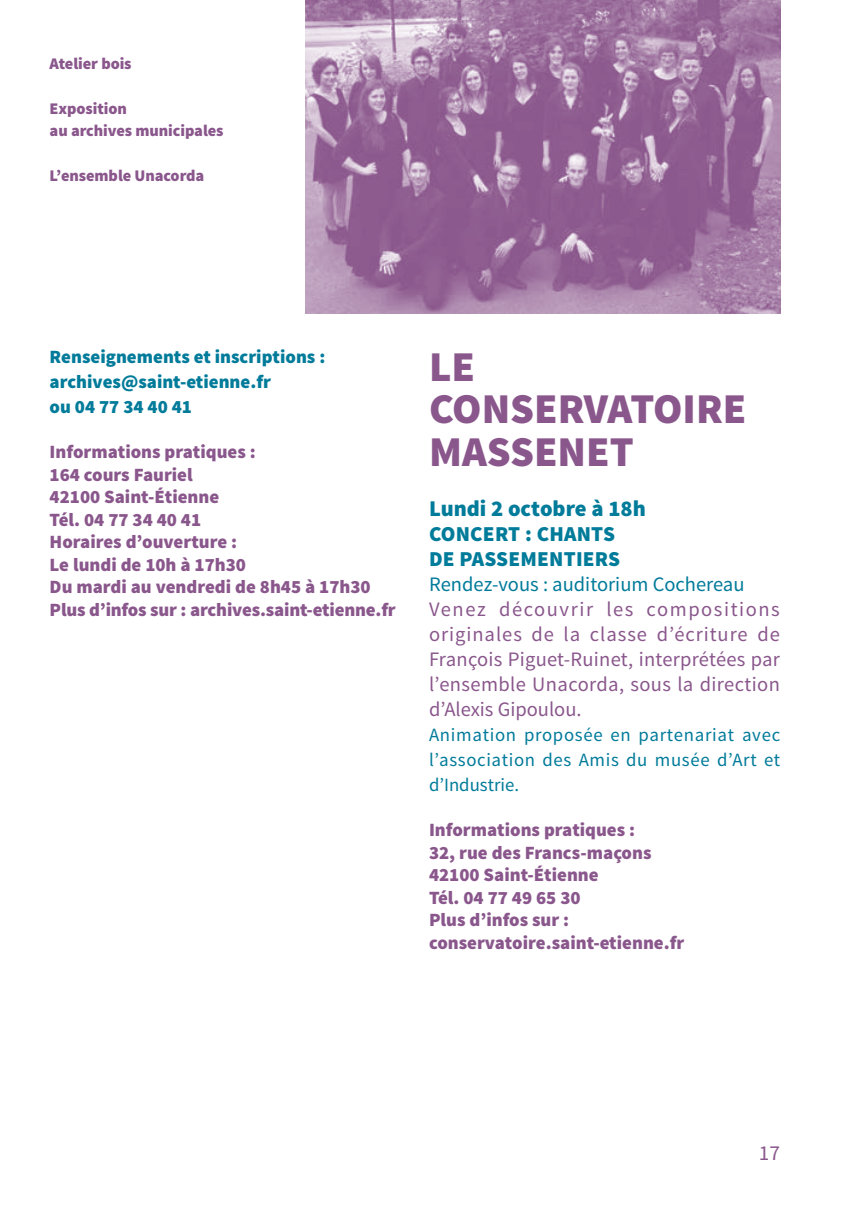
<style>
.page{position:relative;width:851px;height:1205px;background:#fff}
.page>*{position:absolute;margin:0;border:0;box-sizing:border-box;transform-origin:0 0}
.t1{font:900 42.5px/42.5px "Source Sans Pro";color:#8a578c}
.t2{font:900 22.5px "Source Sans Pro";color:#007b9a}
.t3{font:900 21.25px/25px "Source Sans Pro";letter-spacing:.01em;color:#007b9a}
.t4{font:21.25px "Source Sans Pro";color:#8a578c}
.t5{font:20.5px/25px "Source Sans Pro";letter-spacing:.02em;color:#8a578c;text-align:justify}
.t6{font:20.5px "Source Sans Pro";color:#007b9a}
.t7{font:900 18.75px/22.5px "Source Sans Pro";color:#8a578c}
.t8{font:18.75px/25px "Source Sans Pro";letter-spacing:.035em;color:#007b9a;text-align:justify}
.t9{font:900 18.75px/25px "Source Sans Pro";color:#007b9a}
.t10{font:900 16.25px/22.5px "Source Sans Pro";letter-spacing:-.005em;color:#8a578c}
</style>
<div class="page">
<img style="left:306px;top:0;width:474px;height:313px">
<p class="t10" style="left:50px;top:53px;width:83px">Atelier bois</p>
<p class="t10" style="left:50px;top:98px;width:175px">Exposition<br>au archives municipales</p>
<p class="t10" style="left:50px;top:165px;width:156px">L’ensemble Unacorda</p>
<p class="t9" style="left:50px;top:345px;width:277px">Renseignements et inscriptions : archives@saint-etienne.fr<br>ou 04 77 34 40 41</p>
<p class="t7" style="left:50px;top:441px;width:347px">Informations pratiques :<br>164 cours Fauriel<br>42100 Saint-Étienne<br>Tél. 04 77 34 40 41<br>Horaires d’ouverture :<br>Le lundi de 10h à 17h30<br>Du mardi au vendredi de 8h45 à 17h30<br>Plus d’infos sur : archives.saint-etienne.fr</p>
<h1 class="t1" style="left:429px;top:347px;width:319px">LE<br>CONSERVATOIRE<br>MASSENET</h1>
<p class="t2" style="left:429px;top:494px;width:218px">Lundi 2 octobre à 18h</p>
<p class="t3" style="left:429px;top:522px;width:193px">CONCERT : CHANTS<br>DE PASSEMENTIERS</p>
<p class="t6" style="left:429px;top:571px;width:317px">Rendez-vous : auditorium Cochereau</p>
<p class="t5" style="left:429px;top:597px;width:352px">Venez découvrir les compositions originales de la classe d’écriture de François Piguet-Ruinet, interprétées par l’ensemble Unacorda, sous la direction d’Alexis Gipoulou.</p>
<p class="t8" style="left:429px;top:722px;width:352px">Animation proposée en partenariat avec l’association des Amis du musée d’Art et d’Industrie.</p>
<p class="t7" style="left:429px;top:819px;width:257px">Informations pratiques :<br>32, rue des Francs-maçons<br>42100 Saint-Étienne<br>Tél. 04 77 49 65 30<br>Plus d’infos sur : conservatoire.saint-etienne.fr</p>
<p class="t4" style="left:758px;top:1140px;width:23px">17</p>
</div>
